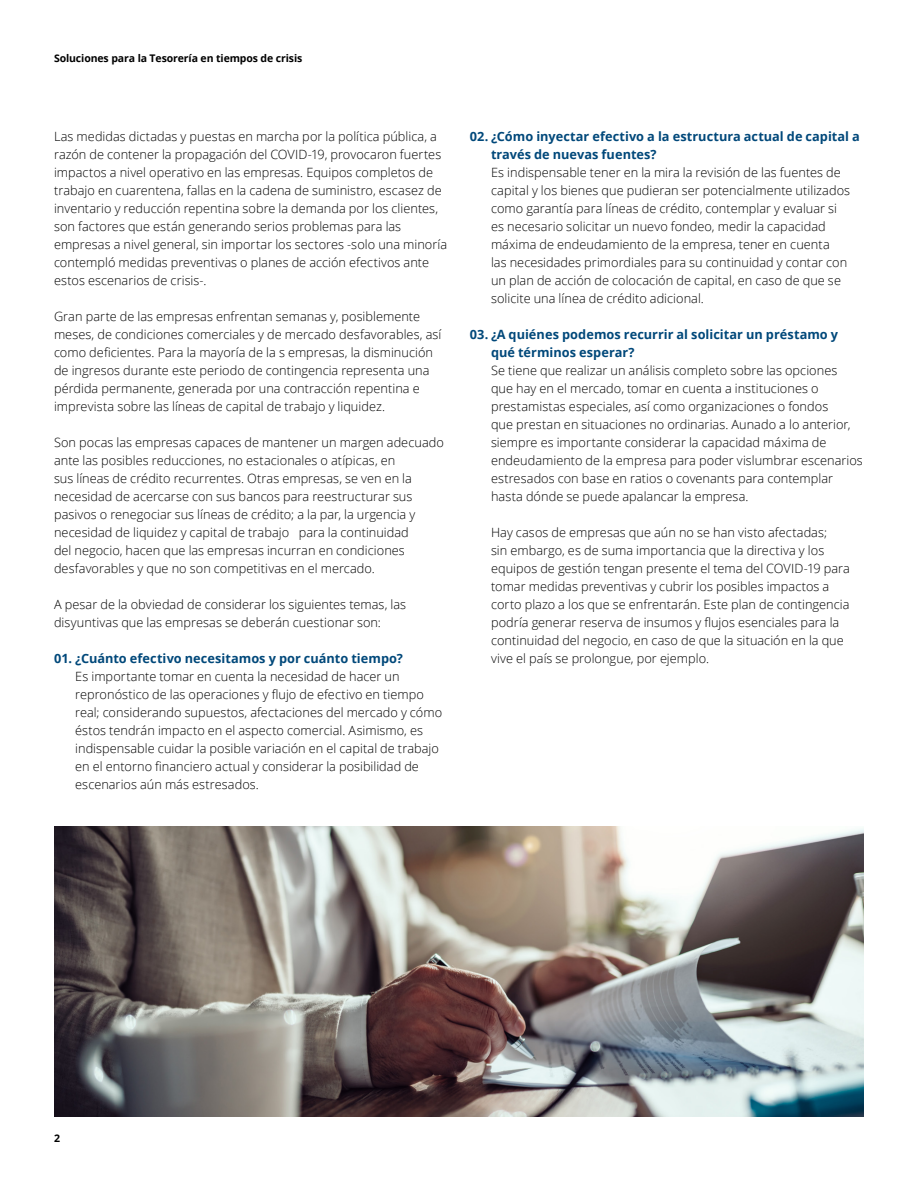
<style>
.page{position:relative;width:918px;height:1188px;background:#fff}
.page>*{position:absolute;margin:0;border:0;box-sizing:border-box;transform-origin:0 0}
.t1{font:300 12.75px/18px "Open Sans";letter-spacing:.005em;color:#000}
.t2{font:700 12.75px/18px "Open Sans";letter-spacing:.005em;color:#00487a}
.t3{font:700 10.5px "Open Sans";letter-spacing:-.01em;color:#000}
</style>
<div class="page">
<img style="left:54px;top:826px;width:810px;height:290px">
<p class="t3" style="left:54px;top:51px;width:250px">Soluciones para la Tesorería en tiempos de crisis</p>
<p class="t1" style="left:54px;top:127px;width:395px">Las medidas dictadas y puestas en marcha por la política pública, a razón de contener la propagación del COVID-19, provocaron fuertes impactos a nivel operativo en las empresas. Equipos completos de trabajo en cuarentena, fallas en la cadena de suministro, escasez de inventario y reducción repentina sobre la demanda por los clientes, son factores que están generando serios problemas para las empresas a nivel general, sin importar los sectores -solo una minoría contempló medidas preventivas o planes de acción efectivos ante estos escenarios de crisis-.</p>
<p class="t1" style="left:54px;top:307px;width:389px">Gran parte de las empresas enfrentan semanas y, posiblemente meses, de condiciones comerciales y de mercado desfavorables, así como deficientes. Para la mayoría de la s empresas, la disminución de ingresos durante este periodo de contingencia representa una pérdida permanente, generada por una contracción repentina e imprevista sobre las líneas de capital de trabajo y liquidez.</p>
<p class="t1" style="left:54px;top:433px;width:391px">Son pocas las empresas capaces de mantener un margen adecuado ante las posibles reducciones, no estacionales o atípicas, en<br>sus líneas de crédito recurrentes. Otras empresas, se ven en la necesidad de acercarse con sus bancos para reestructurar sus pasivos o renegociar sus líneas de crédito; a la par, la urgencia y necesidad de liquidez y capital de trabajo para la continuidad<br>del negocio, hacen que las empresas incurran en condiciones desfavorables y que no son competitivas en el mercado.</p>
<p class="t1" style="left:54px;top:595px;width:354px">A pesar de la obviedad de considerar los siguientes temas, las disyuntivas que las empresas se deberán cuestionar son:</p>
<p class="t2" style="left:54px;top:649px;width:350px">01. ¿Cuánto efectivo necesitamos y por cuánto tiempo?</p>
<p class="t1" style="left:75px;top:667px;width:368px">Es importante tomar en cuenta la necesidad de hacer un repronóstico de las operaciones y flujo de efectivo en tiempo real; considerando supuestos, afectaciones del mercado y cómo éstos tendrán impacto en el aspecto comercial. Asimismo, es indispensable cuidar la posible variación en el capital de trabajo en el entorno financiero actual y considerar la posibilidad de escenarios aún más estresados.</p>
<p class="t2" style="left:491px;top:127px;width:370px;text-indent:-21px">02. ¿Cómo inyectar efectivo a la estructura actual de capital a través de nuevas fuentes?</p>
<p class="t1" style="left:491px;top:163px;width:361px">Es indispensable tener en la mira la revisión de las fuentes de capital y los bienes que pudieran ser potencialmente utilizados como garantía para líneas de crédito, contemplar y evaluar si es necesario solicitar un nuevo fondeo, medir la capacidad máxima de endeudamiento de la empresa, tener en cuenta<br>las necesidades primordiales para su continuidad y contar con un plan de acción de colocación de capital, en caso de que se solicite una línea de crédito adicional.</p>
<p class="t2" style="left:491px;top:325px;width:349px;text-indent:-21px">03. ¿A quiénes podemos recurrir al solicitar un préstamo y qué términos esperar?</p>
<p class="t1" style="left:491px;top:361px;width:373px">Se tiene que realizar un análisis completo sobre las opciones<br>que hay en el mercado, tomar en cuenta a instituciones o prestamistas especiales, así como organizaciones o fondos<br>que prestan en situaciones no ordinarias. Aunado a lo anterior, siempre es importante considerar la capacidad máxima de endeudamiento de la empresa para poder vislumbrar escenarios estresados con base en ratios o covenants para contemplar hasta dónde se puede apalancar la empresa.</p>
<p class="t1" style="left:491px;top:523px;width:360px">Hay casos de empresas que aún no se han visto afectadas;<br>sin embargo, es de suma importancia que la directiva y los equipos de gestión tengan presente el tema del COVID-19 para tomar medidas preventivas y cubrir los posibles impactos a corto plazo a los que se enfrentarán. Este plan de contingencia podría generar reserva de insumos y flujos esenciales para la continuidad del negocio, en caso de que la situación en la que vive el país se prolongue, por ejemplo.</p>
<p class="t3" style="left:54px;top:1131px;width:7px">2</p>
</div>
